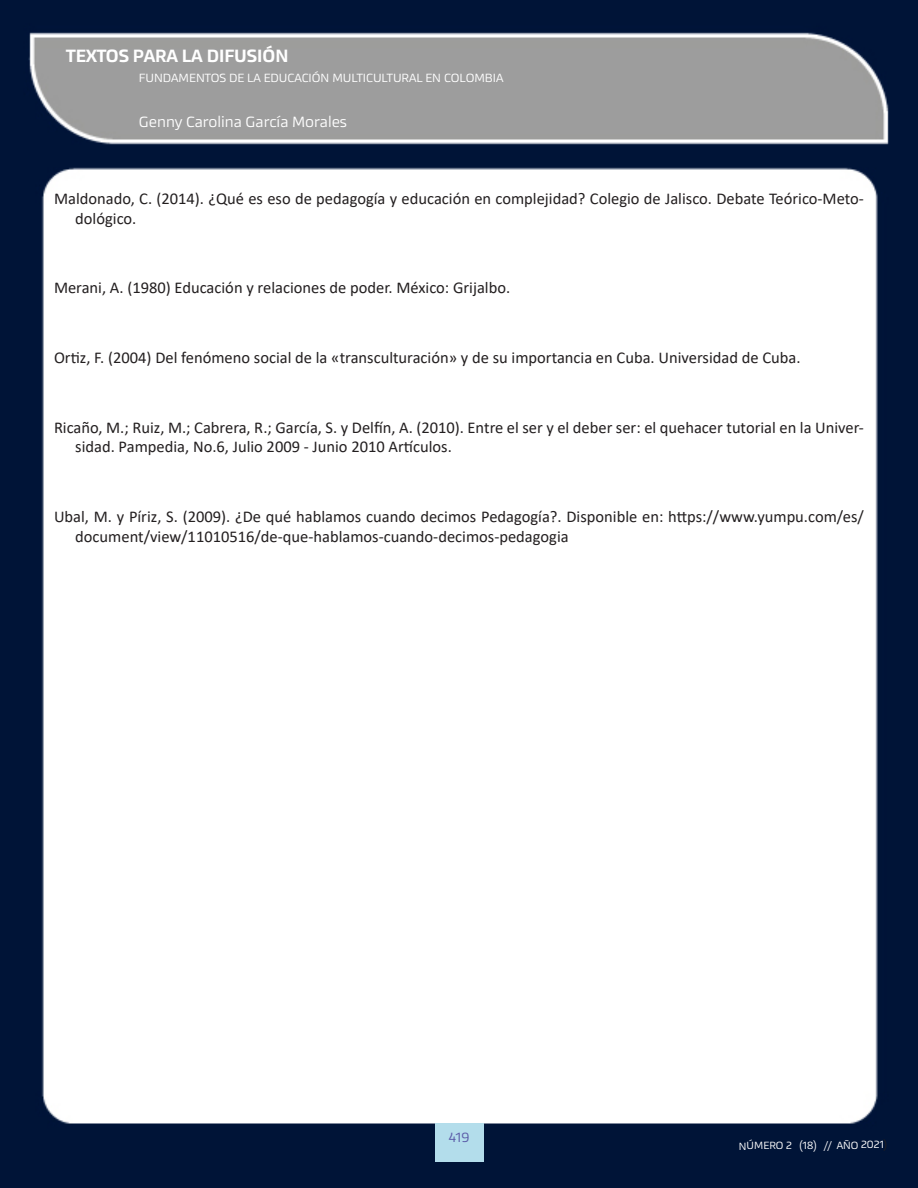
<style>
.page{position:relative;width:918px;height:1188px;background:#fff}
.page>*{position:absolute;margin:0;border:0;box-sizing:border-box;transform-origin:0 0}
.t1{font:500 18px "Akceler A";color:#fff}
.t2{font:16.5px/19.8px "Calibri";color:#231f20}
.t3{font:15px "Akceler A";color:#fff}
.t4{font:13.5px "Akceler A";color:#5c5ea9}
.t5{font:12px "Akceler A";color:#fff}
.t6{font:10.5px "Akceler A";color:#fff}
.s1{color:#231f20}
</style>
<div class="page">
<img style="left:0;top:0;width:918px;height:1188px">
<div style="left:435px;top:1123px;width:48px;height:39px;background:#b3ddeb"></div>
<p class="t1" style="left:66px;top:42px;width:224px">TEXTOS PARA LA DIFUSIÓN</p>
<p class="t5" style="left:139px;top:69px;width:366px">FUNDAMENTOS DE LA EDUCACIÓN MULTICULTURAL EN COLOMBIA</p>
<p class="t3" style="left:139px;top:110px;width:210px">Genny Carolina García Morales</p>
<p class="t2" style="left:75px;top:188px;width:790px;text-indent:-21px">Maldonado, C. (2014). ¿Qué es eso de pedagogía y educación en complejidad? Colegio de Jalisco. Debate Teórico-Meto&shy;dológico.</p>
<p class="t2" style="left:54px;top:278px;width:458px">Merani, A. (1980) Educación y relaciones de poder. México: Grijalbo.</p>
<p class="t2" style="left:54px;top:347px;width:748px">Ortiz, F. (2004) Del fenómeno social de la «transculturación» y de su importancia en Cuba. Universidad de Cuba.</p>
<p class="t2" style="left:75px;top:417px;width:790px;text-indent:-21px">Ricaño, M.; Ruiz, M.; Cabrera, R.; García, S. y Delfín, A. (2010). Entre el ser y el deber ser: el quehacer tutorial en la Univer&shy;sidad. Pampedia, No.6, Julio 2009 - Junio 2010 Artículos.</p>
<p class="t2" style="left:75px;top:506px;width:790px;text-indent:-21px">Ubal, M. y Píriz, S. (2009). ¿De qué hablamos cuando decimos Pedagogía?. Disponible en: https://www.yumpu.com/es/ document/view/11010516/de-que-hablamos-cuando-decimos-pedagogia</p>
<p class="t4" style="left:448px;top:1127px;width:23px">419</p>
<p class="t6" style="left:739px;top:1139px;width:150px;rotate:-1deg">NÚMERO 2 (18) // AÑO 2021<span class="s1">)</span></p>
</div>
